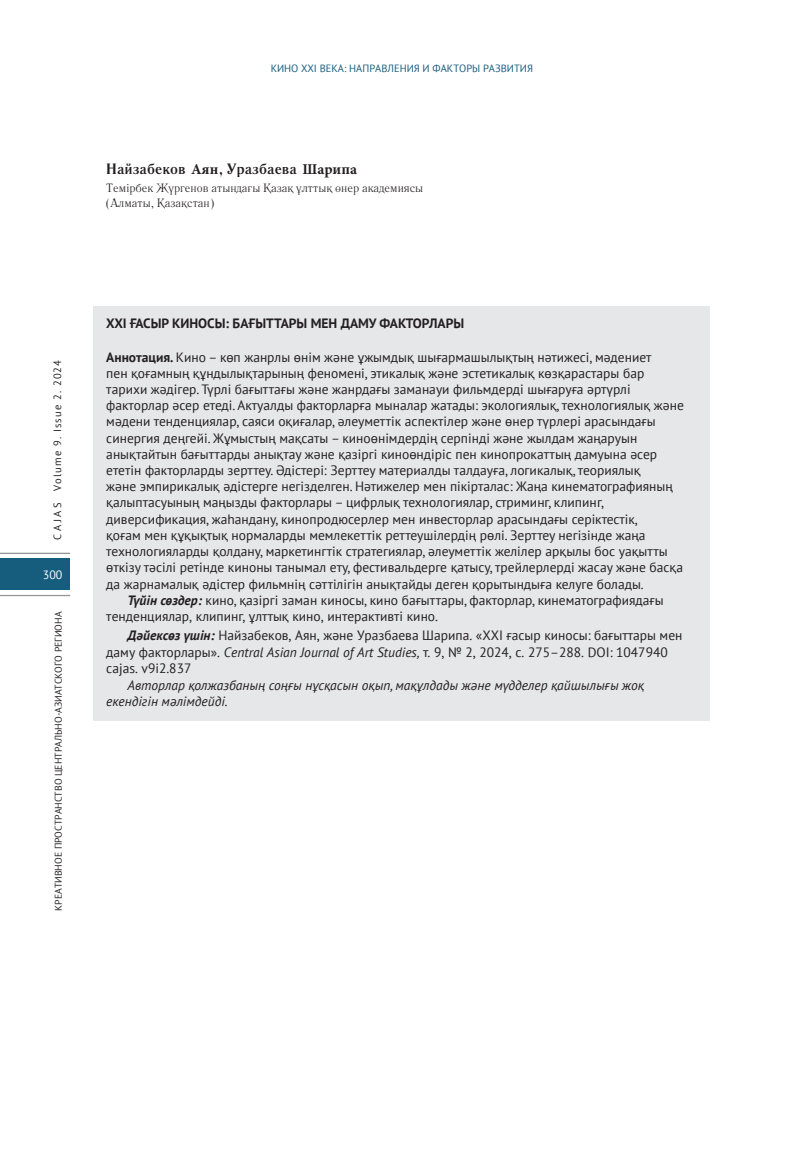
<style>
.page{position:relative;width:808px;height:1149px;background:#fff}
.page>*{position:absolute;margin:0;border:0;box-sizing:border-box;transform-origin:0 0}
.авторы_универы{font:700 15px "Literaturnaya";color:#231f20}
.аннотация_текст{font:13.5px "PT Sans";color:#231f20}
.аннотация_текст-2{font:italic 13.5px "PT Sans";color:#231f20}
.аннотация_текст-3{font:700 13.5px "PT Sans";color:#231f20}
.авторы_универы-2{font:12px/15px "Literaturnaya";color:#231f20}
.t1{font:12px "PT Sans";color:#fff}
.t2{font:10.5px "PT Sans";color:#165c7d}
.t3{font:10.5px "PT Sans";letter-spacing:.1em;color:#231f20}
.t4{font:9.75px "PT Sans";color:#231f20}
.s1{font-family:"Minion Pro"}
.s2{font-weight:700}
.s3{font-weight:700;font-style:italic}
.s4{font-style:inherit}
.s5{font-style:italic}
</style>
<div class="page">
<div style="left:0;top:558px;width:70px;height:32px;background:#165c7d"></div>
<hr style="left:0;top:594px;width:70px;height:2px;background:#939598">
<hr style="left:0;top:552px;width:70px;height:2px;background:#939598">
<div style="left:94px;top:306px;width:616px;height:414px;background:#e6e7e9"></div>
<p class="t2" style="left:271px;top:61px;width:264px">КИНО XXI ВЕКА: НАПРАВЛЕНИЯ И ФАКТОРЫ РАЗВИТИЯ</p>
<p class="авторы_универы" style="left:106px;top:159px;width:252px">Найзабеков <span class="s1">Аян</span>, Уразбаева <span class="s1">Шарипа</span></p>
<p class="авторы_универы-2" style="left:106px;top:181px;width:318px">Темірбек Жүргенов атындағы Қазақ ұлттық өнер академиясы (Алматы, Қазақстан)</p>
<p class="t3" style="left:51px;top:540px;width:181px;rotate:-90deg">C A J A S Volume 9. Issue 2. 2024</p>
<p class="t1" style="left:43px;top:566px;width:21px">300</p>
<p class="t4" style="left:52px;top:910px;width:300px;rotate:-90deg">КРЕАТИВНОЕ ПРОСТРАНСТВО ЦЕНТРАЛЬНО-АЗИАТСКОГО РЕГИОНА</p>
<p class="аннотация_текст-3" style="left:106px;top:314px;width:359px">XXI ҒАСЫР КИНОСЫ: БАҒЫТТАРЫ МЕН ДАМУ ФАКТОРЛАРЫ</p>
<p class="аннотация_текст" style="left:106px;top:348px;width:547px"><span class="s2">Аннотация.</span> Кино – көп жанрлы өнім және ұжымдық шығармашылықтың нәтижесі, мәдениет</p>
<p class="аннотация_текст" style="left:106px;top:364px;width:539px">пен қоғамның құндылықтарының феномені, этикалық және эстетикалық көзқарастары бар</p>
<p class="аннотация_текст" style="left:106px;top:380px;width:526px">тарихи жәдігер. Түрлі бағыттағы және жанрдағы заманауи фильмдерді шығаруға әртүрлі</p>
<p class="аннотация_текст" style="left:106px;top:396px;width:579px">факторлар әсер етеді. Актуалды факторларға мыналар жатады: экологиялық, технологиялық және</p>
<p class="аннотация_текст" style="left:106px;top:413px;width:551px">мәдени тенденциялар, саяси оқиғалар, әлеуметтік аспектілер және өнер түрлері арасындағы</p>
<p class="аннотация_текст" style="left:106px;top:429px;width:532px">синергия деңгейі. Жұмыстың мақсаты – киноөнімдердің серпінді және жылдам жаңаруын</p>
<p class="аннотация_текст" style="left:106px;top:445px;width:552px">анықтайтын бағыттарды анықтау және қазіргі киноөндіріс пен кинопрокаттың дамуына әсер</p>
<p class="аннотация_текст" style="left:106px;top:461px;width:536px">ететін факторларды зерттеу. Әдістері: Зерттеу материалды талдауға, логикалық, теориялық</p>
<p class="аннотация_текст" style="left:106px;top:477px;width:568px">және эмпирикалық әдістерге негізделген. Нәтижелер мен пікірталас: Жаңа кинематографияның</p>
<p class="аннотация_текст" style="left:106px;top:494px;width:499px">қалыптасуының маңызды факторлары – цифрлық технологиялар, стриминг, клипинг,</p>
<p class="аннотация_текст" style="left:106px;top:510px;width:533px">диверсификация, жаһандану, кинопродюсерлер мен инвесторлар арасындағы серіктестік,</p>
<p class="аннотация_текст" style="left:106px;top:526px;width:541px">қоғам мен құқықтық нормаларды мемлекеттік реттеушілердің рөлі. Зерттеу негізінде жаңа</p>
<p class="аннотация_текст" style="left:106px;top:542px;width:563px">технологияларды қолдану, маркетингтік стратегиялар, әлеуметтік желілер арқылы бос уақытты</p>
<p class="аннотация_текст" style="left:106px;top:558px;width:578px">өткізу тәсілі ретінде киноны танымал ету, фестивальдерге қатысу, трейлерлерді жасау және басқа</p>
<p class="аннотация_текст" style="left:106px;top:575px;width:539px">да жарнамалық әдістер фильмнің сәттілігін анықтайды деген қорытындыға келуге болады.</p>
<p class="аннотация_текст" style="left:128px;top:591px;width:537px"><span class="s3">Түйін сөздер:</span> кино, қазіргі заман киносы, кино бағыттары, факторлар, кинематографиядағы</p>
<p class="аннотация_текст" style="left:106px;top:607px;width:333px">тенденциялар, клипинг, ұлттық кино, интерактивті кино.</p>
<p class="аннотация_текст" style="left:128px;top:627px;width:556px"><span class="s3">Дәйексөз үшін:</span> Найзабеков, <span class="s4">Аян,</span> және Уразбаева <span class="s4">Шарипа</span>. «XXI ғасыр киносы: бағыттары мен</p>
<p class="аннотация_текст" style="left:106px;top:643px;width:563px">даму факторлары». <span class="s5">Central Asian Journal of Art Studies,</span> т. 9, № 2, 2024, с. 2<span class="s4">75</span>–<span class="s4">288</span>. DOI: 1047940</p>
<p class="аннотация_текст" style="left:106px;top:659px;width:87px">cajas. v9i2.8<span class="s4">37</span></p>
<p class="аннотация_текст-2" style="left:128px;top:676px;width:518px">Авторлар қолжазбаның соңғы нұсқасын оқып, мақұлдады және мүдделер қайшылығы жоқ</p>
<p class="аннотация_текст-2" style="left:106px;top:692px;width:123px">екендігін мәлімдейді.</p>
</div>
